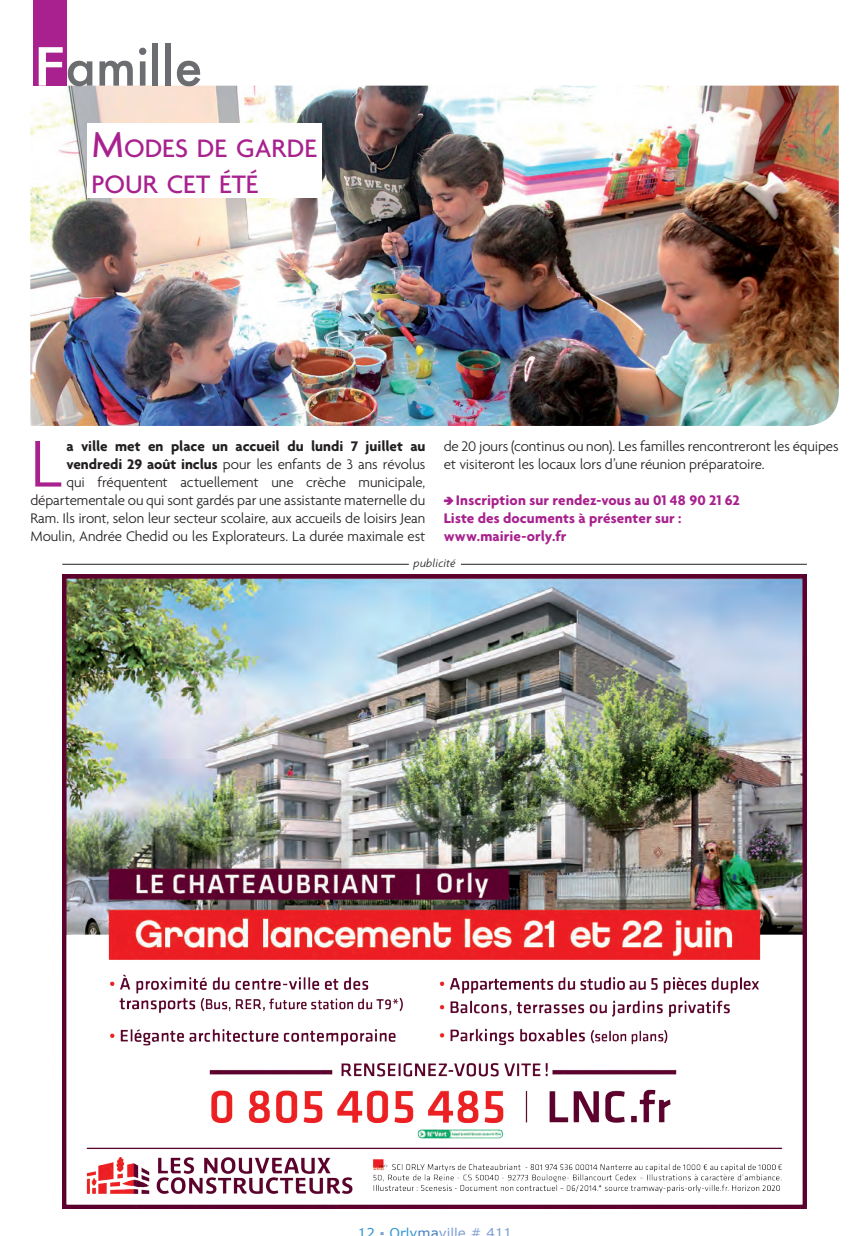
<style>
.page{position:relative;width:867px;height:1236px;background:#fff}
.page>*{position:absolute;margin:0;border:0;box-sizing:border-box;transform-origin:0 0}
.t1{font:300 71.4px "Agenda";color:#a8218e}
.t2{font:500 51px "Futura";color:#6c6d70}
.t3{font:500 27.3px/36px "Agenda";color:#a8218e}
.t4{font:300 15px/18px "Agenda";letter-spacing:-.01em;color:#231f20;text-align:right}
.t5{font:700 15px/18px "Agenda";letter-spacing:.01em;color:#a8218e}
.t6{font:13.5px "Verdana";color:#7e9fd2}
.t7{font:italic 300 12px "Agenda";letter-spacing:.01em;color:#231f20}
.s1{color:#fff}
.s2{font-size:39px}
.s3{font-weight:700}
.s4{color:#3297d3}
.s5{color:#447ebe}
</style>
<div class="page">
<img style="left:30px;top:86px;width:808px;height:340px">
<div style="left:33px;top:0;width:34px;height:86px;background:#a8218e"></div>
<div style="left:87px;top:123px;width:234px;height:74px;background:#fff"></div>
<img style="left:62px;top:575px;width:744px;height:633px">
<hr style="left:461px;top:564px;width:345px;height:1px;background:#231f20">
<hr style="left:62px;top:564px;width:347px;height:1px;background:#231f20">
<h2 class="t2" style="left:33px;top:32px;width:171px"><span class="s1">F</span>amille</h2>
<h3 class="t3" style="left:92px;top:130px;width:227px"><span class="s2">M</span>ODES DE GARDE<br>POUR CET ÉTÉ</h3>
<p class="t4" style="left:30px;top:436px;width:396px"><span class="s3">a ville met en place un accueil du lundi 7 juillet au vendredi 29 août inclus</span> pour les enfants de 3 ans révolus<br>qui fréquentent actuellement une crèche municipale, départementale ou qui sont gardés par une assistante maternelle du Ram. Ils iront, selon leur secteur scolaire, aux accueils de loisirs Jean Moulin, Andrée Chedid ou les Explorateurs. La durée maximale est</p>
<p class="t4" style="left:443px;top:436px;width:396px;text-align:left">de 20 jours (continus ou non). Les familles rencontreront les équipes et visiteront les locaux lors d’une réunion préparatoire.</p>
<h1 class="t1" style="left:30px;top:422px;width:33px">L</h1>
<p class="t5" style="left:443px;top:490px;width:297px;text-indent:12px">Inscription sur rendez-vous au 01 48 90 21 62<br>Liste des documents à présenter sur : www.mairie-orly.fr</p>
<p class="t7" style="left:413px;top:556px;width:44px">publicité</p>
<p class="t6" style="left:358px;top:1224px;width:156px"><span class="s4">12</span> ▪ <span class="s4">Orly</span><span class="s5">ma</span>ville # 411</p>
</div>
